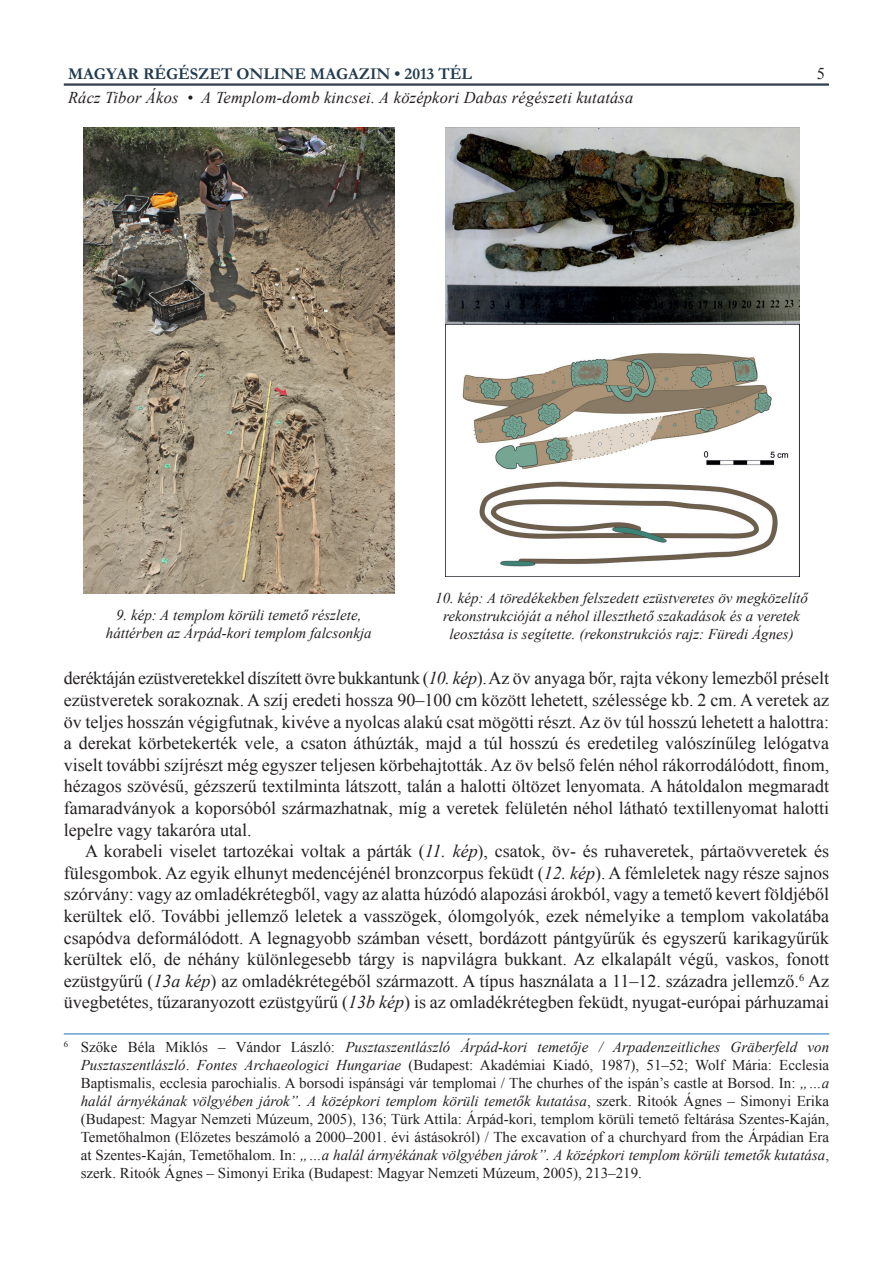
<style>
.page{position:relative;width:893px;height:1263px;background:#fff}
.page>*{position:absolute;margin:0;border:0;box-sizing:border-box;transform-origin:0 0}
.cikk_szoveg_print{font:18px/21.6px "Times New Roman";color:#231f20;text-align:justify}
.labjegyzet{font:18px/21.6px "Times New Roman";color:#231f20;text-align:justify}
.t1{font:italic 16.5px "Times New Roman";letter-spacing:.01em;color:#231f20}
.t2{font:700 16.5px "Garamond";color:#213b4f}
.t3{font:16.5px "Times New Roman";color:#231f20}
.labjegyzet-2{font:15px/18px "Times New Roman";color:#231f20;text-align:justify}
.kepala{font:italic 15px/18px "Times New Roman";color:#231f20;text-align:center}
.s1{font-style:italic}
</style>
<div class="page">
<hr style="left:64px;top:83px;width:765px;height:3px;background:#2d3d4d">
<hr style="left:64px;top:1033px;width:765px;height:1px;background:#3884c5">
<img style="left:83px;top:128px;width:311px;height:466px">
<img style="left:445px;top:128px;width:354px;height:448px">
<p class="t2" style="left:68px;top:62px;width:405px">MAGYAR RÉGÉSZET ONLINE MAGAZIN • 2013 TÉL</p>
<p class="t1" style="left:68px;top:87px;width:567px">Rácz Tibor Ákos • A Templom-domb kincsei. A középkori Dabas régészeti kutatása</p>
<p class="t3" style="left:817px;top:62px;width:10px">5</p>
<p class="kepala" style="left:106px;top:606px;width:267px">9. kép: A templom körüli temető részlete, háttérben az Árpád-kori templom falcsonkja</p>
<p class="kepala" style="left:435px;top:588px;width:374px">10. kép: A töredékekben felszedett ezüstveretes öv megközelítő rekonstrukcióját a néhol illeszthető szakadások és a veretek leosztása is segítette. (rekonstrukciós rajz: Füredi Ágnes)</p>
<p class="labjegyzet" style="left:64px;top:667px;width:767px">deréktáján ezüstveretekkel díszített övre bukkantunk (<span class="s1">10. kép</span>). Az öv anyaga bőr, rajta vékony lemezből préselt ezüstveretek sorakoznak. A szíj eredeti hossza 90–100 cm között lehetett, szélessége kb. 2 cm. A veretek az öv teljes hosszán végigfutnak, kivéve a nyolcas alakú csat mögötti részt. Az öv túl hosszú lehetett a halottra: a derekat körbetekerték vele, a csaton áthúzták, majd a túl hosszú és eredetileg valószínűleg lelógatva viselt további szíjrészt még egyszer teljesen körbehajtották. Az öv belső felén néhol rákorrodálódott, finom, hézagos szövésű, gézszerű textilminta látszott, talán a halotti öltözet lenyomata. A hátoldalon megmaradt famaradványok a koporsóból származhatnak, míg a veretek felületén néhol látható textillenyomat halotti lepelre vagy takaróra utal.</p>
<p class="cikk_szoveg_print" style="left:64px;top:840px;width:767px;text-indent:21px">A korabeli viselet tartozékai voltak a párták (<span class="s1">11. kép</span>), csatok, öv- és ruhaveretek, pártaövveretek és fülesgombok. Az egyik elhunyt medencéjénél bronzcorpus feküdt (<span class="s1">12. kép</span>). A fémleletek nagy része sajnos szórvány: vagy az omladékrétegből, vagy az alatta húzódó alapozási árokból, vagy a temető kevert földjéből kerültek elő. További jellemző leletek a vasszögek, ólomgolyók, ezek némelyike a templom vakolatába csapódva deformálódott. A legnagyobb számban vésett, bordázott pántgyűrűk és egyszerű karikagyűrűk kerültek elő, de néhány különlegesebb tárgy is napvilágra bukkant. Az elkalapált végű, vaskos, fonott ezüstgyűrű (<span class="s1">13a kép</span>) az omladékrétegéből származott. A típus használata a 11–12. századra jellemző.<sup>6</sup> Az üvegbetétes, tűzaranyozott ezüstgyűrű (<span class="s1">13b kép</span>) is az omladékrétegben feküdt, nyugat-európai párhuzamai</p>
<p class="labjegyzet-2" style="left:81px;top:1038px;width:750px;text-indent:-17px"><sup>6</sup> Szőke Béla Miklós – Vándor László: <span class="s1">Pusztaszentlászló Árpád-kori temetője / Arpadenzeitliches Gräberfeld von Pusztaszentlászló</span>. <span class="s1">Fontes Archaeologici Hungariae</span> (Budapest: Akadémiai Kiadó, 1987), 51–52; Wolf Mária: Ecclesia Baptismalis, ecclesia parochialis. A borsodi ispánsági vár templomai / The churhes of the ispán’s castle at Borsod. In: <span class="s1">„…a halál árnyékának völgyében járok”. A középkori templom körüli temetők kutatása</span>, szerk. Ritoók Ágnes – Simonyi Erika (Budapest: Magyar Nemzeti Múzeum, 2005), 136; Türk Attila: Árpád-kori, templom körüli temető feltárása Szentes-Kaján, Temetőhalmon (Előzetes beszámoló a 2000–2001. évi ástásokról) / The excavation of a churchyard from the Árpádian Era at Szentes-Kaján, Temetőhalom. In: <span class="s1">„…a halál árnyékának völgyében járok”. A középkori templom körüli temetők kutatása</span>, szerk. Ritoók Ágnes – Simonyi Erika (Budapest: Magyar Nemzeti Múzeum, 2005), 213–219.</p>
</div>
